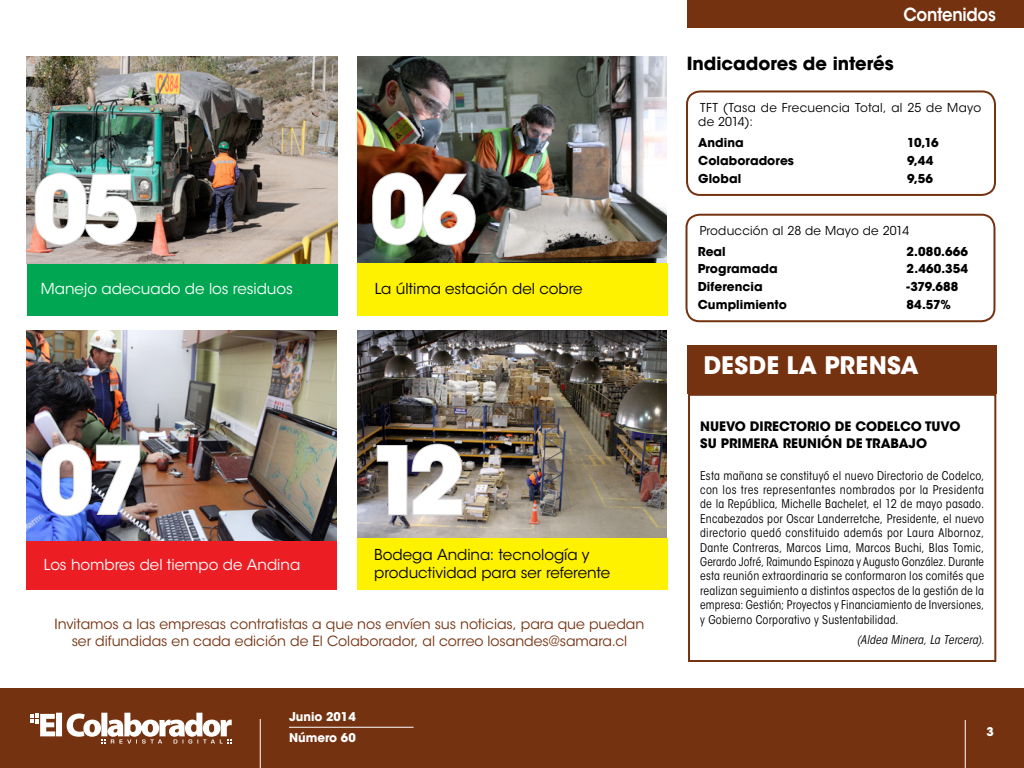
<style>
.page{position:relative;width:1024px;height:768px;background:#fff}
.page>*{position:absolute;margin:0;border:0;box-sizing:border-box;transform-origin:0 0}
.t1{font:700 92.4px "ITC Avant Garde Std";letter-spacing:-.055em;color:#fff}
.t2{font:700 92.4px "ITC Avant Garde Std";letter-spacing:-.055em;color:#fff;scale:.96 1}
.t3{font:700 92.4px "ITC Avant Garde Std";letter-spacing:-.055em;color:#fff;scale:.95 1}
.t4{font:700 24px "ITC Avant Garde Std";color:#fff}
.t5{font:700 18px "ITC Avant Garde Std";color:#000}
.t6{font:600 18px "ITC Avant Garde Std";color:#fff;scale:.91 1}
.t7{font:15px/18px "ITC Avant Garde Std";letter-spacing:-.005em;color:#000}
.t8{font:15px "ITC Avant Garde Std";color:#fff}
.t9{font:14px/16.8px "ITC Avant Garde Std";color:#743210;text-align:center}
.t10{font:700 13px/16.8px "ITC Avant Garde Std";color:#000}
.t11{font:700 12.2px "ITC Avant Garde Std";letter-spacing:.005em;color:#000}
.t12{font:12.2px/14.7px "ITC Avant Garde Std";letter-spacing:.02em;color:#000}
.t13{font:condensed 12px/14.4px "ITC Avant Garde Std";letter-spacing:.015em;color:#000;text-align:justify}
.t14{font:italic condensed 12px "ITC Avant Garde Std";letter-spacing:.015em;color:#000}
.t15{font:700 12px "ITC Avant Garde Std";color:#fff}
</style>
<div class="page">
<div style="left:0;top:688px;width:1024px;height:80px;background:#743210"></div>
<hr style="left:965px;top:720px;width:1px;height:48px;background:#fff">
<hr style="left:260px;top:719px;width:1px;height:49px;background:#fff">
<hr style="left:289px;top:727px;width:125px;height:1px;background:#fff">
<svg style="left:30px;top:713px;width:202px;height:31px"></svg>
<div style="left:688px;top:394px;width:308px;height:268px;border:2px solid #743210"></div>
<div style="left:688px;top:345px;width:309px;height:49px;background:#743210"></div>
<div style="left:686px;top:90px;width:310px;height:106px;border:2px solid #743210;border-radius:13px"></div>
<div style="left:686px;top:214px;width:309px;height:108px;border:2px solid #743210;border-radius:13px"></div>
<div style="left:687px;top:0;width:337px;height:28px;background:#743210"></div>
<div style="left:27px;top:264px;width:310px;height:52px;background:#00a651"></div>
<img style="left:26px;top:57px;width:311px;height:207px">
<img style="left:34px;top:171px;width:104px;height:76px">
<img style="left:357px;top:57px;width:310px;height:207px">
<div style="left:357px;top:264px;width:311px;height:52px;background:#fff200"></div>
<img style="left:371px;top:171px;width:106px;height:75px">
<div style="left:26px;top:540px;width:311px;height:50px;background:#ed1d24"></div>
<img style="left:26px;top:330px;width:311px;height:210px">
<img style="left:40px;top:442px;width:101px;height:75px">
<div style="left:357px;top:538px;width:311px;height:52px;background:#fff200"></div>
<img style="left:357px;top:330px;width:310px;height:208px">
<img style="left:376px;top:443px;width:88px;height:73px">
<h1 class="t1" style="left:33px;top:149px;width:108px">05</h1>
<p class="t8" style="left:41px;top:280px;width:254px">Manejo adecuado de los residuos</p>
<h1 class="t3" style="left:39px;top:420px;width:113px">07</h1>
<p class="t8" style="left:44px;top:556px;width:258px">Los hombres del tiempo de Andina</p>
<h1 class="t2" style="left:370px;top:149px;width:112px">06</h1>
<p class="t7" style="left:375px;top:280px;width:209px">La última estación del cobre</p>
<h1 class="t1" style="left:368px;top:420px;width:99px">12</h1>
<p class="t7" style="left:374px;top:546px;width:238px">Bodega Andina: tecnología y productividad para ser referente</p>
<p class="t9" style="left:55px;top:616px;width:591px">Invitamos a las empresas contratistas a que nos envíen sus noticias, para que puedan ser difundidas en cada edición de El Colaborador, al correo losandes@samara.cl</p>
<p class="t15" style="left:289px;top:709px;width:68px">Junio 2014</p>
<p class="t15" style="left:289px;top:730px;width:68px">Número 60</p>
<h3 class="t6" style="left:903px;top:3px;width:103px">Contenidos</h3>
<h3 class="t5" style="left:687px;top:52px;width:209px">Indicadores de interés</h3>
<p class="t12" style="left:698px;top:100px;width:285px">TFT (Tasa de Frecuencia Total, al 25 de Mayo de 2014):</p>
<p class="t11" style="left:698px;top:135px;width:47px">Andina</p>
<p class="t11" style="left:907px;top:135px;width:33px">10,16</p>
<p class="t11" style="left:698px;top:152px;width:97px">Colaboradores</p>
<p class="t11" style="left:907px;top:152px;width:28px">9,44</p>
<p class="t11" style="left:698px;top:170px;width:45px">Global</p>
<p class="t11" style="left:907px;top:170px;width:27px">9,56</p>
<p class="t12" style="left:700px;top:223px;width:211px">Producción al 28 de Mayo de 2014</p>
<p class="t11" style="left:698px;top:243px;width:30px">Real</p>
<p class="t11" style="left:907px;top:243px;width:63px">2.080.666</p>
<p class="t11" style="left:698px;top:261px;width:81px">Programada</p>
<p class="t11" style="left:907px;top:261px;width:63px">2.460.354</p>
<p class="t11" style="left:698px;top:279px;width:67px">Diferencia</p>
<p class="t11" style="left:907px;top:279px;width:53px">-379.688</p>
<p class="t11" style="left:698px;top:297px;width:91px">Cumplimiento</p>
<p class="t11" style="left:907px;top:297px;width:46px">84.57%</p>
<h2 class="t4" style="left:703px;top:349px;width:16px">DESDE</h2>
<h2 class="t4" style="left:787px;top:349px;width:70px">LA PRENSA</h2>
<p class="t10" style="left:700px;top:418px;width:262px">Nu evo Directorio de Codelco tuvo su primera reunión de trabajo</p>
<p class="t13" style="left:700px;top:468px;width:285px">Esta mañana se constituyó el nuevo Directorio de Codelco, con los tres representantes nombrados por la Presidenta de la República, Michelle Bachelet, el 12 de mayo pasado.<br>Encabezados por Oscar Landerretche, Presidente, el nuevo directorio quedó constituido además por Laura Albornoz, Dante Contreras, Marcos Lima, Marcos Buchi, Blas Tomic, Gerardo Jofré, Raimundo Espinoza y Augusto González. Durante esta reunión extraordinaria se conformaron los comités que realizan seguimiento a distintos aspectos de la gestión de la empresa: Gestión; Proyectos y Financiamiento de Inversiones, y Gobierno Corporativo y Sustentabilidad.</p>
<p class="t14" style="left:857px;top:632px;width:129px">(Aldea Minera, La Tercera).</p>
<p class="t15" style="left:987px;top:724px;width:9px">3</p>
</div>
